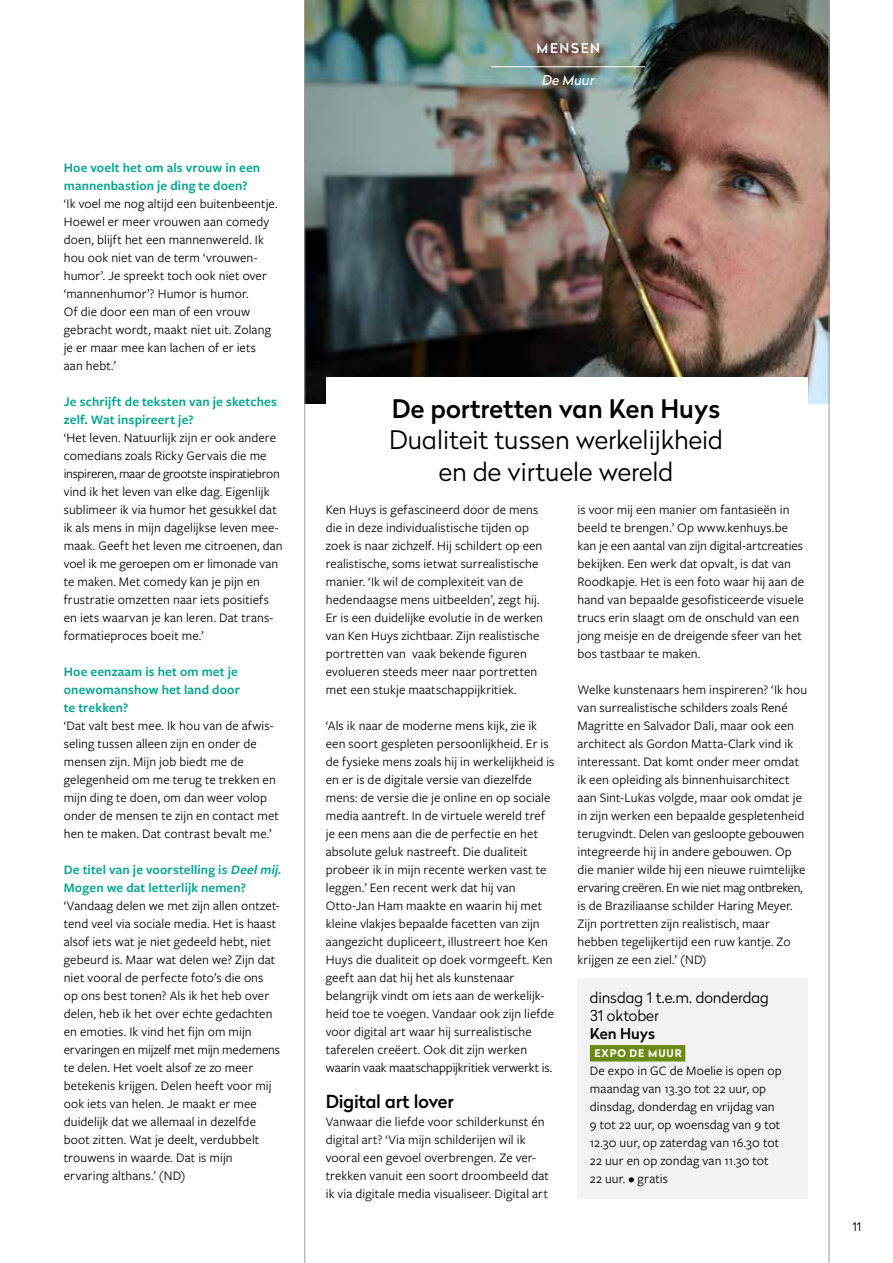
<style>
.page{position:relative;width:893px;height:1263px;background:#fff}
.page>*{position:absolute;margin:0;border:0;box-sizing:border-box;transform-origin:0 0}
.t1{font:300 25.5px/31.5px "Radikal";color:#000;text-align:center}
.t2{font:500 25.5px "Radikal";color:#000}
.t3{font:500 18px "Radikal";letter-spacing:-.015em;color:#000}
.t4{font:300 15px/18px "Radikal";letter-spacing:-.005em;color:#000}
.t5{font:500 15px "Radikal";letter-spacing:-.005em;color:#000}
.t6{font:13.5px/18px "Freight Sans Pro";letter-spacing:.005em;color:#000}
.t7{font:600 13.5px/18px "Freight Sans Pro";letter-spacing:.01em;color:#05a490}
.t8{font:500 13.5px "Radikal";letter-spacing:.12em;color:#fff}
.t9{font:italic 13.5px "Radikal";color:#fff}
.t10{font:300 12px "Radikal";color:#000}
.t11{font:700 10.5px "Radikal";letter-spacing:.09em;color:#fff}
.s1{font-style:italic}
</style>
<div class="page">
<img style="left:305px;top:0;width:524px;height:404px">
<hr style="left:304px;top:0;width:1px;height:1263px;background:#9d9d9c">
<hr style="left:829px;top:0;width:1px;height:1263px;background:#9d9d9c">
<div style="left:326px;top:377px;width:482px;height:130px;background:#fff"></div>
<hr style="left:491px;top:66px;width:154px;height:1px;background:#fff">
<div style="left:577px;top:978px;width:230px;height:221px;background:#f2f2f2"></div>
<div style="left:590px;top:1045px;width:95px;height:16px;background:#6b8a15"></div>
<p class="t7" style="left:64px;top:158px;width:198px">Hoe voelt het om als vrouw in een mannenbastion je ding te doen?</p>
<p class="t6" style="left:64px;top:194px;width:215px">‘Ik voel me nog altijd een buitenbeentje.<br>Hoewel er meer vrouwen aan comedy doen, blijft het een mannenwereld. Ik hou ook niet van de term ‘vrouwen&shy;humor’. Je spreekt toch ook niet over ‘mannenhumor’? Humor is humor.<br>Of die door een man of een vrouw gebracht wordt, maakt niet uit. Zolang je er maar mee kan lachen of er iets aan hebt.’</p>
<p class="t7" style="left:64px;top:392px;width:215px">Je schrijft de teksten van je sketches zelf. Wat inspireert je?</p>
<p class="t6" style="left:64px;top:428px;width:220px">‘Het leven. Natuurlijk zijn er ook andere comedians zoals Ricky Gervais die me inspireren, maar de grootste inspiratiebron vind ik het leven van elke dag. Eigenlijk sublimeer ik via humor het gesukkel dat ik als mens in mijn dagelijkse leven mee&shy;maak. Geeft het leven me citroenen, dan voel ik me geroepen om er limonade van te maken. Met comedy kan je pijn en frustratie omzetten naar iets positiefs en iets waarvan je kan leren. Dat trans&shy;formatieproces boeit me.’</p>
<p class="t7" style="left:64px;top:662px;width:178px">Hoe eenzaam is het om met je onewomanshow het land door te trekken?</p>
<p class="t6" style="left:64px;top:716px;width:217px">‘Dat valt best mee. Ik hou van de afwis&shy;seling tussen alleen zijn en onder de mensen zijn. Mijn job biedt me de gelegenheid om me terug te trekken en mijn ding te doen, om dan weer volop onder de mensen te zijn en contact met hen te maken. Dat contrast bevalt me.’</p>
<p class="t7" style="left:64px;top:860px;width:219px">De titel van je voorstelling is <span class="s1">Deelmij</span>.<br>Mogen we dat letterlijk nemen?</p>
<p class="t6" style="left:64px;top:896px;width:218px">‘Vandaag delen we met zijn allen ontzet&shy;tend veel via sociale media. Het is haast alsof iets wat je niet gedeeld hebt, niet gebeurd is. Maar wat delen we? Zijn dat niet vooral de perfecte foto’s die ons op ons best tonen? Als ik het heb over delen, heb ik het over echte gedachten en emoties. Ik vind het fijn om mijn ervaringen en mijzelf met mijn medemens te delen. Het voelt alsof ze zo meer betekenis krijgen. Delen heeft voor mij ook iets van helen. Je maakt er mee duidelijk dat we allemaal in dezelfde boot zitten. Wat je deelt, verdubbelt trouwens in waarde. Dat is mijn ervaring althans.’ (ND)</p>
<p class="t8" style="left:537px;top:38px;width:65px">MENSEN</p>
<p class="t9" style="left:542px;top:71px;width:53px">De Muur</p>
<h1 class="t2" style="left:392px;top:390px;width:330px">De portretten van Ken Huys</h1>
<h1 class="t1" style="left:389px;top:423px;width:336px">Dualiteit tussen werkelijkheid en de virtuele wereld</h1>
<p class="t6" style="left:326px;top:500px;width:219px">Ken Huys is gefascineerd door de mens die in deze individualistische tijden op zoek is naar zichzelf. Hij schildert op een realistische, soms ietwat surrealistische manier. ‘Ik wil de complexiteit van de hedendaagse mens uitbeelden’, zegt hij.<br>Er is een duidelijke evolutie in de werken van Ken Huys zichtbaar. Zijn realistische portretten van vaak bekende figuren evolueren steeds meer naar portretten met een stukje maatschappijkritiek.</p>
<p class="t6" style="left:326px;top:716px;width:230px">‘Als ik naar de moderne mens kijk, zie ik een soort gespleten persoonlijkheid. Er is de fysieke mens zoals hij in werkelijkheid is en er is de digitale versie van diezelfde mens: de versie die je online en op sociale media aantreft. In de virtuele wereld tref je een mens aan die de perfectie en het absolute geluk nastreeft. Die dualiteit probeer ik in mijn recente werken vast te leggen.’ Een recent werk dat hij van Otto-Jan Ham maakte en waarin hij met kleine vlakjes bepaalde facetten van zijn aangezicht dupliceert, illustreert hoe Ken Huys die dualiteit op doek vormgeeft. Ken geeft aan dat hij het als kunstenaar belangrijk vindt om iets aan de werkelijk&shy;heid toe te voegen. Vandaar ook zijn liefde voor digital art waar hij surrealistische taferelen creëert. Ook dit zijn werken waarin vaak maatschappijkritiek verwerkt is.</p>
<h2 class="t3" style="left:326px;top:1088px;width:129px">Digital art lover</h2>
<p class="t6" style="left:326px;top:1112px;width:225px">Vanwaar die liefde voor schilderkunst én digital art? ‘Via mijn schilderijen wil ik vooral een gevoel overbrengen. Ze ver&shy;trekken vanuit een soort droombeeld dat ik via digitale media visualiseer. Digital art</p>
<p class="t6" style="left:577px;top:500px;width:228px">is voor mij een manier om fantasieën in beeld te brengen.’ Op www.kenhuys.be kan je een aantal van zijn digital-artcreaties bekijken. Een werk dat opvalt, is dat van Roodkapje. Het is een foto waar hij aan de hand van bepaalde gesofisticeerde visuele trucs erin slaagt om de onschuld van een jong meisje en de dreigende sfeer van het bos tastbaar te maken.</p>
<p class="t6" style="left:577px;top:680px;width:231px">Welke kunstenaars hem inspireren? ‘Ik hou van surrealistische schilders zoals René Magritte en Salvador Dali, maar ook een architect als Gordon Matta-Clark vind ik interessant. Dat komt onder meer omdat ik een opleiding als binnenhuisarchitect aan Sint-Lukas volgde, maar ook omdat je in zijn werken een bepaalde gespletenheid terugvindt. Delen van gesloopte gebouwen integreerde hij in andere gebouwen. Op die manier wilde hij een nieuwe ruimtelijke ervaring creëren. En wie niet mag ontbreken, is de Braziliaanse schilder Haring Meyer.<br>Zijn portretten zijn realistisch, maar hebben tegelijkertijd een ruw kantje. Zo krijgen ze een ziel.’ (ND)</p>
<p class="t4" style="left:590px;top:988px;width:181px">dinsdag 1 t.e.m. donderdag<br>31 oktober</p>
<p class="t5" style="left:590px;top:1022px;width:67px">Ken Huys</p>
<p class="t11" style="left:594px;top:1045px;width:89px">EXPO DE MUUR</p>
<p class="t6" style="left:590px;top:1060px;width:193px">De expo in GC de Moelie is open op maandag van 13.30 tot 22 uur, op dinsdag, donderdag en vrijdag van<br>9 tot 22 uur, op woensdag van 9 tot<br>12.30 uur, op zaterdag van 16.30 tot<br>22 uur en op zondag van 11.30 tot<br>22 uur. • gratis</p>
<p class="t10" style="left:852px;top:1218px;width:10px">11</p>
</div>
